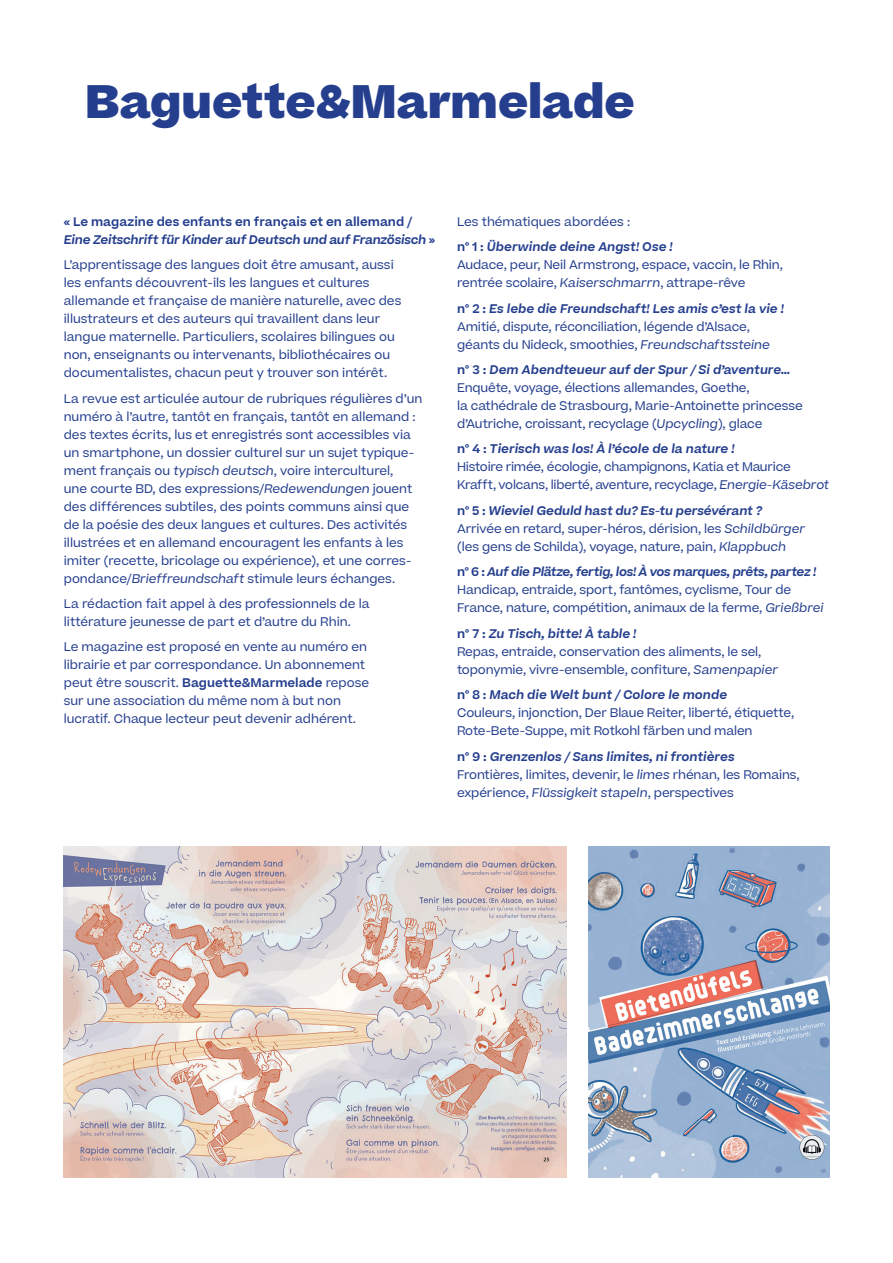
<style>
.page{position:relative;width:893px;height:1263px;background:#fff}
.page>*{position:absolute;margin:0;border:0;box-sizing:border-box;transform-origin:0 0}
.ED-TITRE-NOMEDITEUR{font:800 45px "Beatrice";color:#253f8e}
.ED-TXT{font:12px/18px "Beatrice";letter-spacing:-.005em;color:#253f8e}
.ED-TXT-2{font:italic 600 12px/18px "Beatrice";letter-spacing:-.02em;color:#253f8e}
.s1{font-style:normal}
.s2{font-style:italic}
.s3{font-weight:600}
.s4{font-weight:600;font-style:italic}
</style>
<div class="page">
<img style="left:64px;top:847px;width:503px;height:330px">
<img style="left:588px;top:847px;width:241px;height:330px">
<p class="ED-TITRE-NOMEDITEUR" style="left:85px;top:70px;width:551px">Baguette&amp;Marmelade</p>
<p class="ED-TXT-2" style="left:64px;top:212px;width:373px"><span class="s1">« Le magazine des enfants en français et en allemand /<br></span>Eine Zeitschrift für Kinder auf Deutsch und auf Französisch <span class="s1">»</span></p>
<p class="ED-TXT" style="left:64px;top:256px;width:339px">L’apprentissage des langues doit être amusant, aussi les enfants découvrent-ils les langues et cultures allemande et française de manière naturelle, avec des illustrateurs et des auteurs qui travaillent dans leur langue maternelle. Particuliers, scolaires bilingues ou non, enseignants ou intervenants, bibliothécaires ou documentalistes, chacun peut y trouver son intérêt.</p>
<p class="ED-TXT" style="left:64px;top:389px;width:360px">La revue est articulée autour de rubriques régulières d’un numéro à l’autre, tantôt en français, tantôt en allemand : des textes écrits, lus et enregistrés sont accessibles via un smartphone, un dossier culturel sur un sujet typique&shy;ment français ou <span class="s2">typisch deutsch</span>, voire interculturel,<br>une courte BD, des expressions/<span class="s2">Redewendungen</span> jouent des différences subtiles, des points communs ainsi que de la poésie des deux langues et cultures. Des activités illustrées et en allemand encouragent les enfants à les imiter (recette, bricolage ou expérience), et une corres&shy;pondance/<span class="s2">Brieffreundschaft</span> stimule leurs échanges.</p>
<p class="ED-TXT" style="left:64px;top:594px;width:307px">La rédaction fait appel à des professionnels de la littérature jeunesse de part et d’autre du Rhin.</p>
<p class="ED-TXT" style="left:64px;top:638px;width:307px">Le magazine est proposé en vente au numéro en librairie et par correspondance. Un abonnement peut être souscrit. <span class="s3">Baguette&amp;Marmelade</span> repose sur une association du même nom à but non lucratif. Chaque lecteur peut devenir adhérent.</p>
<p class="ED-TXT" style="left:457px;top:212px;width:175px">Les thématiques abordées :</p>
<p class="ED-TXT" style="left:457px;top:238px;width:327px"><span class="s3">n° 1 :</span> <span class="s4">Überwinde deine Angst! Ose !<br></span>Audace, peur, Neil Armstrong, espace, vaccin, le Rhin, rentrée scolaire, <span class="s2">Kaiserschmarrn</span>, attrape-rêve</p>
<p class="ED-TXT" style="left:457px;top:299px;width:328px"><span class="s3">n° 2 :</span> <span class="s4">Es lebe die Freundschaft! Les amis c’est la vie !<br></span>Amitié, dispute, réconciliation, légende d’Alsace, géants du Nideck, smoothies, <span class="s2">Freundschaftssteine</span></p>
<p class="ED-TXT" style="left:457px;top:360px;width:347px"><span class="s3">n° 3 :</span> <span class="s4">Dem Abendteueur auf der Spur / Si d’aventure… </span>Enquête, voyage, élections allemandes, Goethe,<br>la cathédrale de Strasbourg, Marie-Antoinette princesse d’Autriche, croissant, recyclage (<span class="s2">Upcycling</span>), glace</p>
<p class="ED-TXT" style="left:457px;top:440px;width:374px"><span class="s3">n° 4 :</span> <span class="s4">Tierisch was los! À l’école de la nature !<br></span>Histoire rimée, écologie, champignons, Katia et Maurice<br>Krafft, volcans, liberté, aventure, recyclage, <span class="s2">Energie-Käsebrot</span></p>
<p class="ED-TXT" style="left:457px;top:501px;width:349px"><span class="s3">n° 5 :</span> <span class="s4">Wieviel Geduld hast du? Es-tu persévérant ?<br></span>Arrivée en retard, super-héros, dérision, les <span class="s2">Schildbürger </span>(les gens de Schilda), voyage, nature, pain, <span class="s2">Klappbuch</span></p>
<p class="ED-TXT" style="left:457px;top:563px;width:368px"><span class="s3">n° 6 :</span> <span class="s4">Auf die Plätze, fertig, los! À vos marques, prêts, partez !<br></span>Handicap, entraide, sport, fantômes, cyclisme, Tour de<br>France, nature, compétition, animaux de la ferme, <span class="s2">Grießbrei</span></p>
<p class="ED-TXT" style="left:457px;top:624px;width:322px"><span class="s3">n° 7 :</span> <span class="s4">Zu Tisch, bitte! À table !<br></span>Repas, entraide, conservation des aliments, le sel, toponymie, vivre-ensemble, confiture, <span class="s2">Samenpapier</span></p>
<p class="ED-TXT" style="left:457px;top:686px;width:339px"><span class="s3">n° 8 :</span> <span class="s4">Mach die Welt bunt / Colore le monde<br></span>Couleurs, injonction, Der Blaue Reiter, liberté, étiquette,<br>Rote-Bete-Suppe, mit Rotkohl färben und malen</p>
<p class="ED-TXT" style="left:457px;top:747px;width:344px"><span class="s3">n° 9 :</span> <span class="s4">Grenzenlos / Sans limites, ni frontières<br></span>Frontières, limites, devenir, le <span class="s2">limes</span> rhénan, les Romains, expérience, <span class="s2">Flüssigkeit stapeln</span>, perspectives</p>
</div>
